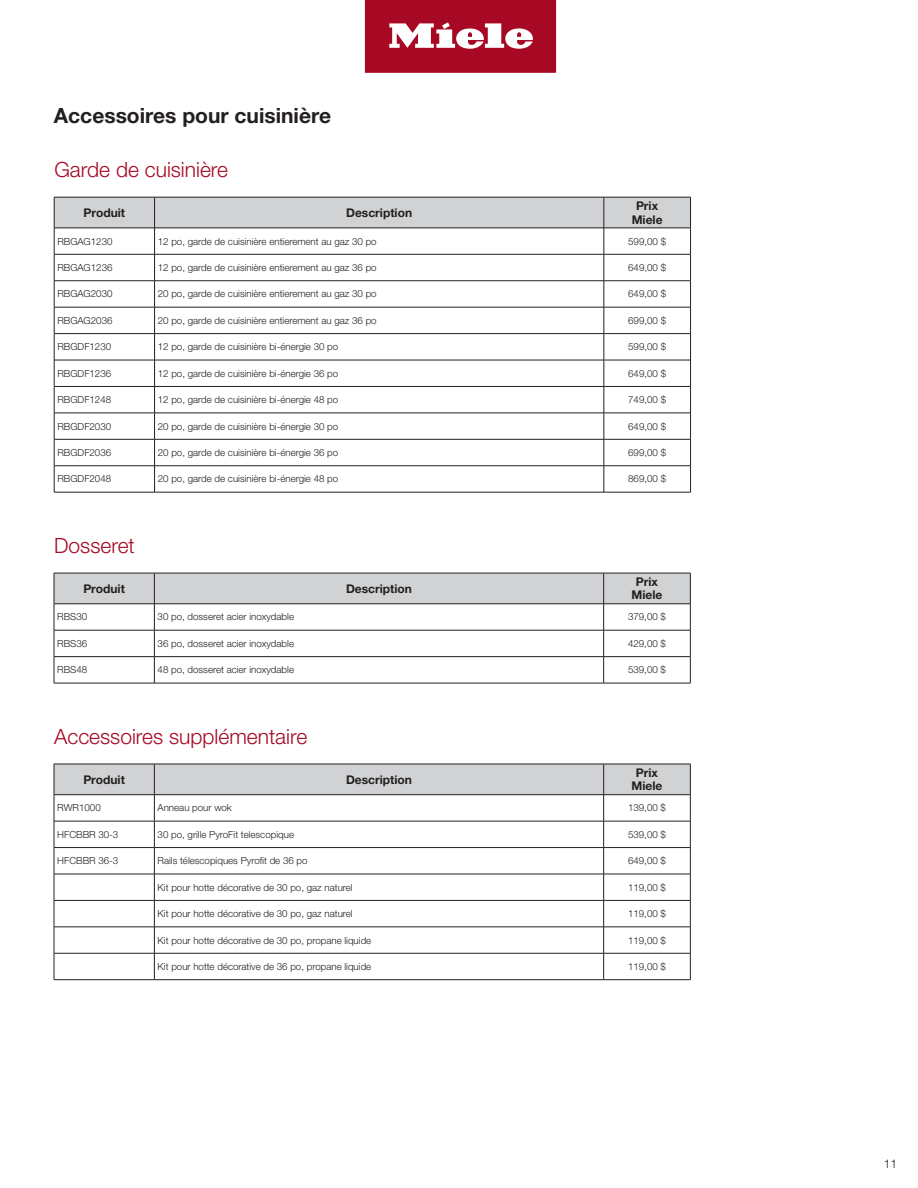
<style>
.page{position:relative;width:918px;height:1188px;background:#fff}
.page>*{position:absolute;margin:0;border:0;box-sizing:border-box;transform-origin:0 0}
.t1{font:300 21px "Helvetica Neue LTW1 G";color:#a70824}
.t2{font:700 21px "Helvetica Neue LTW1 G";color:#231f20}
.t3{font:700 12px "Helvetica Neue LTW1 G";color:#231f20}
.t4{font:300 12px "Helvetica Neue LT Std";color:#231f20}
.t5{font:300 9.75px "Helvetica Neue LTW1 G";color:#231f20}
</style>
<div class="page">
<svg style="left:365px;top:0;width:191px;height:73px;background:#b53047"></svg>
<svg style="left:54px;top:197px;width:637px;height:295px"></svg>
<hr style="left:54px;top:307px;width:101px;height:1px;background:#231f20">
<hr style="left:155px;top:307px;width:449px;height:1px;background:#231f20">
<hr style="left:604px;top:307px;width:86px;height:1px;background:#231f20">
<hr style="left:54px;top:333px;width:101px;height:1px;background:#231f20">
<hr style="left:155px;top:333px;width:449px;height:1px;background:#231f20">
<hr style="left:604px;top:333px;width:86px;height:1px;background:#231f20">
<hr style="left:54px;top:360px;width:101px;height:1px;background:#231f20">
<hr style="left:155px;top:360px;width:449px;height:1px;background:#231f20">
<hr style="left:604px;top:360px;width:86px;height:1px;background:#231f20">
<hr style="left:54px;top:386px;width:101px;height:1px;background:#231f20">
<hr style="left:155px;top:386px;width:449px;height:1px;background:#231f20">
<hr style="left:604px;top:386px;width:86px;height:1px;background:#231f20">
<hr style="left:54px;top:413px;width:101px;height:1px;background:#231f20">
<hr style="left:155px;top:413px;width:449px;height:1px;background:#231f20">
<hr style="left:604px;top:413px;width:86px;height:1px;background:#231f20">
<hr style="left:54px;top:439px;width:101px;height:1px;background:#231f20">
<hr style="left:155px;top:439px;width:449px;height:1px;background:#231f20">
<hr style="left:604px;top:439px;width:86px;height:1px;background:#231f20">
<hr style="left:54px;top:465px;width:101px;height:1px;background:#231f20">
<hr style="left:155px;top:465px;width:449px;height:1px;background:#231f20">
<hr style="left:604px;top:465px;width:86px;height:1px;background:#231f20">
<hr style="left:54px;top:492px;width:101px;height:1px;background:#231f20">
<hr style="left:155px;top:492px;width:449px;height:1px;background:#231f20">
<hr style="left:604px;top:492px;width:87px;height:1px;background:#231f20">
<svg style="left:54px;top:573px;width:637px;height:110px"></svg>
<hr style="left:54px;top:683px;width:100px;height:1px;background:#231f20">
<hr style="left:154px;top:683px;width:450px;height:1px;background:#231f20">
<hr style="left:604px;top:683px;width:87px;height:1px;background:#231f20">
<svg style="left:54px;top:764px;width:637px;height:215px"></svg>
<hr style="left:54px;top:979px;width:100px;height:1px;background:#231f20">
<hr style="left:154px;top:979px;width:450px;height:1px;background:#231f20">
<hr style="left:604px;top:979px;width:87px;height:1px;background:#231f20">
<p class="t2" style="left:54px;top:103px;width:279px">Accessoires pour cuisinière</p>
<p class="t1" style="left:54px;top:157px;width:175px">Garde de cuisinière</p>
<p class="t3" style="left:84px;top:205px;width:43px">Produit</p>
<p class="t3" style="left:346px;top:205px;width:67px">Description</p>
<p class="t3" style="left:636px;top:198px;width:24px">Prix</p>
<p class="t3" style="left:632px;top:212px;width:32px">Miele</p>
<p class="t5" style="left:57px;top:235px;width:57px">RBGAG1230</p>
<p class="t5" style="left:158px;top:235px;width:220px">12 po, garde de cuisinière entierement au gaz 30 po</p>
<p class="t5" style="left:628px;top:235px;width:39px">599,00 $</p>
<p class="t5" style="left:57px;top:262px;width:57px">RBGAG1236</p>
<p class="t5" style="left:158px;top:262px;width:220px">12 po, garde de cuisinière entierement au gaz 36 po</p>
<p class="t5" style="left:628px;top:262px;width:39px">649,00 $</p>
<p class="t5" style="left:57px;top:288px;width:57px">RBGAG2030</p>
<p class="t5" style="left:158px;top:288px;width:220px">20 po, garde de cuisinière entierement au gaz 30 po</p>
<p class="t5" style="left:628px;top:288px;width:39px">649,00 $</p>
<p class="t5" style="left:57px;top:314px;width:57px">RBGAG2036</p>
<p class="t5" style="left:158px;top:314px;width:220px">20 po, garde de cuisinière entierement au gaz 36 po</p>
<p class="t5" style="left:628px;top:314px;width:39px">699,00 $</p>
<p class="t5" style="left:57px;top:341px;width:55px">RBGDF1230</p>
<p class="t5" style="left:158px;top:341px;width:182px">12 po, garde de cuisinière bi-énergie 30 po</p>
<p class="t5" style="left:628px;top:341px;width:39px">599,00 $</p>
<p class="t5" style="left:57px;top:367px;width:55px">RBGDF1236</p>
<p class="t5" style="left:158px;top:367px;width:182px">12 po, garde de cuisinière bi-énergie 36 po</p>
<p class="t5" style="left:628px;top:367px;width:39px">649,00 $</p>
<p class="t5" style="left:57px;top:394px;width:55px">RBGDF1248</p>
<p class="t5" style="left:158px;top:394px;width:182px">12 po, garde de cuisinière bi-énergie 48 po</p>
<p class="t5" style="left:628px;top:394px;width:39px">749,00 $</p>
<p class="t5" style="left:57px;top:420px;width:55px">RBGDF2030</p>
<p class="t5" style="left:158px;top:420px;width:182px">20 po, garde de cuisinière bi-énergie 30 po</p>
<p class="t5" style="left:628px;top:420px;width:39px">649,00 $</p>
<p class="t5" style="left:57px;top:447px;width:55px">RBGDF2036</p>
<p class="t5" style="left:158px;top:447px;width:182px">20 po, garde de cuisinière bi-énergie 36 po</p>
<p class="t5" style="left:628px;top:447px;width:39px">699,00 $</p>
<p class="t5" style="left:57px;top:473px;width:55px">RBGDF2048</p>
<p class="t5" style="left:158px;top:473px;width:182px">20 po, garde de cuisinière bi-énergie 48 po</p>
<p class="t5" style="left:628px;top:473px;width:39px">869,00 $</p>
<p class="t1" style="left:54px;top:533px;width:82px">Dosseret</p>
<p class="t3" style="left:83px;top:581px;width:43px">Produit</p>
<p class="t3" style="left:346px;top:581px;width:67px">Description</p>
<p class="t3" style="left:636px;top:574px;width:24px">Prix</p>
<p class="t3" style="left:632px;top:588px;width:32px">Miele</p>
<p class="t5" style="left:57px;top:611px;width:31px">RBS30</p>
<p class="t5" style="left:158px;top:611px;width:138px">30 po, dosseret acier inoxydable</p>
<p class="t5" style="left:628px;top:611px;width:39px">379,00 $</p>
<p class="t5" style="left:57px;top:637px;width:31px">RBS36</p>
<p class="t5" style="left:158px;top:637px;width:138px">36 po, dosseret acier inoxydable</p>
<p class="t5" style="left:628px;top:637px;width:39px">429,00 $</p>
<p class="t5" style="left:57px;top:664px;width:31px">RBS48</p>
<p class="t5" style="left:158px;top:664px;width:138px">48 po, dosseret acier inoxydable</p>
<p class="t5" style="left:628px;top:664px;width:39px">539,00 $</p>
<p class="t1" style="left:54px;top:723px;width:255px">Accessoires supplémentaire</p>
<p class="t3" style="left:83px;top:772px;width:43px">Produit</p>
<p class="t3" style="left:346px;top:772px;width:67px">Description</p>
<p class="t3" style="left:636px;top:765px;width:24px">Prix</p>
<p class="t3" style="left:632px;top:779px;width:32px">Miele</p>
<p class="t5" style="left:57px;top:802px;width:45px">RWR1000</p>
<p class="t5" style="left:158px;top:802px;width:76px">Anneau pour wok</p>
<p class="t5" style="left:628px;top:802px;width:39px">139,00 $</p>
<p class="t5" style="left:57px;top:828px;width:63px">HFCBBR 30-3</p>
<p class="t5" style="left:158px;top:828px;width:138px">30 po, grille PyroFit telescopique</p>
<p class="t5" style="left:628px;top:828px;width:39px">539,00 $</p>
<p class="t5" style="left:57px;top:855px;width:63px">HFCBBR 36-3</p>
<p class="t5" style="left:158px;top:855px;width:152px">Rails télescopiques Pyrofit de 36 po</p>
<p class="t5" style="left:628px;top:855px;width:39px">649,00 $</p>
<p class="t5" style="left:158px;top:881px;width:197px">Kit pour hotte décorative de 30 po, gaz naturel</p>
<p class="t5" style="left:628px;top:881px;width:39px">119,00 $</p>
<p class="t5" style="left:158px;top:908px;width:197px">Kit pour hotte décorative de 30 po, gaz naturel</p>
<p class="t5" style="left:628px;top:908px;width:39px">119,00 $</p>
<p class="t5" style="left:158px;top:934px;width:215px">Kit pour hotte décorative de 30 po, propane liquide</p>
<p class="t5" style="left:628px;top:934px;width:39px">119,00 $</p>
<p class="t5" style="left:158px;top:961px;width:215px">Kit pour hotte décorative de 36 po, propane liquide</p>
<p class="t5" style="left:628px;top:961px;width:39px">119,00 $</p>
<p class="t4" style="left:884px;top:1156px;width:15px">11</p>
</div>
